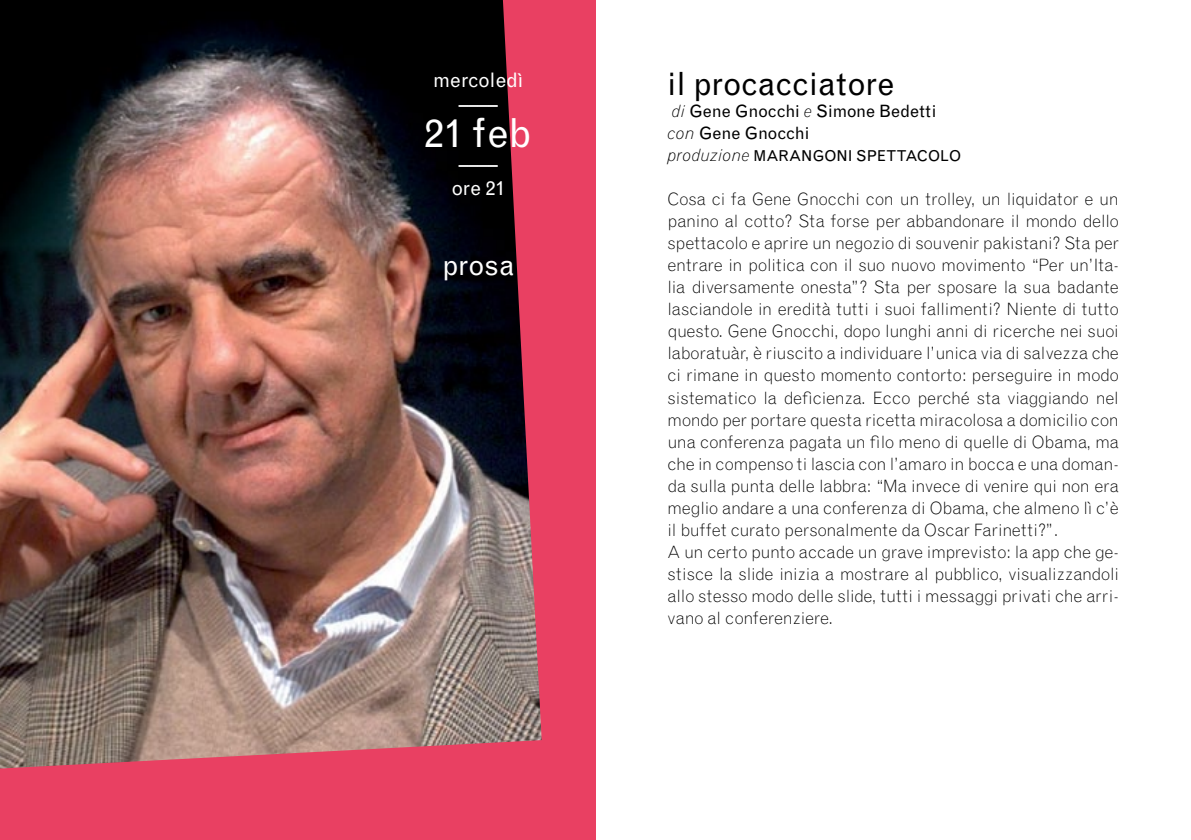
<style>
.page{position:relative;width:1191px;height:840px;background:#fff}
.page>*{position:absolute;margin:0;border:0;box-sizing:border-box;transform-origin:0 0}
.t1{font:40px "Grotesque MT Std";color:#fff}
.t2{font:32px "Grotesque MT Std";color:#000}
.t3{font:28px "Grotesque MT Std";letter-spacing:-.02em;color:#fff}
.t4{font:20px/24px "Grotesque MT Std";letter-spacing:-.005em;color:#fff;text-align:center}
.t5{font:300 17px/22px "Grotesque MT Std";letter-spacing:-.01em;color:#000}
.t6{font:17px/22px "Grotesque MT Std";letter-spacing:-.005em;color:#000}
.t7{font:15px "Grotesque MT Std";color:#000}
.s1{font-weight:300;font-style:italic}
.s2{font-weight:300;font-style:italic;font-size:17px}
</style>
<div class="page">
<div style="left:0;top:0;width:595px;height:839px;background:#e94062"></div>
<img style="left:0;top:0;width:541px;height:768px">
<p class="t4" style="left:433px;top:68px;width:92px">mercoledì ––––</p>
<h1 class="t1" style="left:424px;top:109px;width:109px">21 feb</h1>
<p class="t4" style="left:451px;top:152px;width:55px">–––– ore 21</p>
<h3 class="t3" style="left:442px;top:248px;width:73px">prosa</h3>
<h2 class="t2" style="left:667px;top:65px;width:228px">il procacciatore</h2>
<p class="t6" style="left:667px;top:100px;width:270px"><span class="s1">di</span> Gene Gnocchi <span class="s1">e</span> Simone Bedetti <span class="s1">con</span> Gene Gnocchi</p>
<p class="t7" style="left:667px;top:147px;width:295px"><span class="s2">produzione</span> MARANGONI SPETTACOLO</p>
<p class="t5" style="left:667px;top:188px;width:453px">Cosa ci fa Gene Gnocchi con un trolley, un liquidator e un panino al cotto? Sta forse per abbandonare il mondo dello spettacolo e aprire un negozio di souvenir pakistani? Sta per entrare in politica con il suo nuovo movimento “Per un’Ita&shy;lia diversamente onesta”? Sta per sposare la sua badante lasciandole in eredità tutti i suoi fallimenti? Niente di tutto questo. Gene Gnocchi, dopo lunghi anni di ricerche nei suoi laboratuàr, è riuscito a individuare l’unica via di salvezza che ci rimane in questo momento contorto: perseguire in modo sistematico la deficienza. Ecco perché sta viaggiando nel mondo per portare questa ricetta miracolosa a domicilio con una conferenza pagata un filo meno di quelle di Obama, ma che in compenso ti lascia con l’amaro in bocca e una doman&shy;da sulla punta delle labbra: “Ma invece di venire qui non era meglio andare a una conferenza di Obama, che almeno lì c’è il buffet curato personalmente da Oscar Farinetti?”.<br>A un certo punto accade un grave imprevisto: la app che ge&shy;stisce la slide inizia a mostrare al pubblico, visualizzandoli allo stesso modo delle slide, tutti i messaggi privati che arri&shy;vano al conferenziere.</p>
</div>
